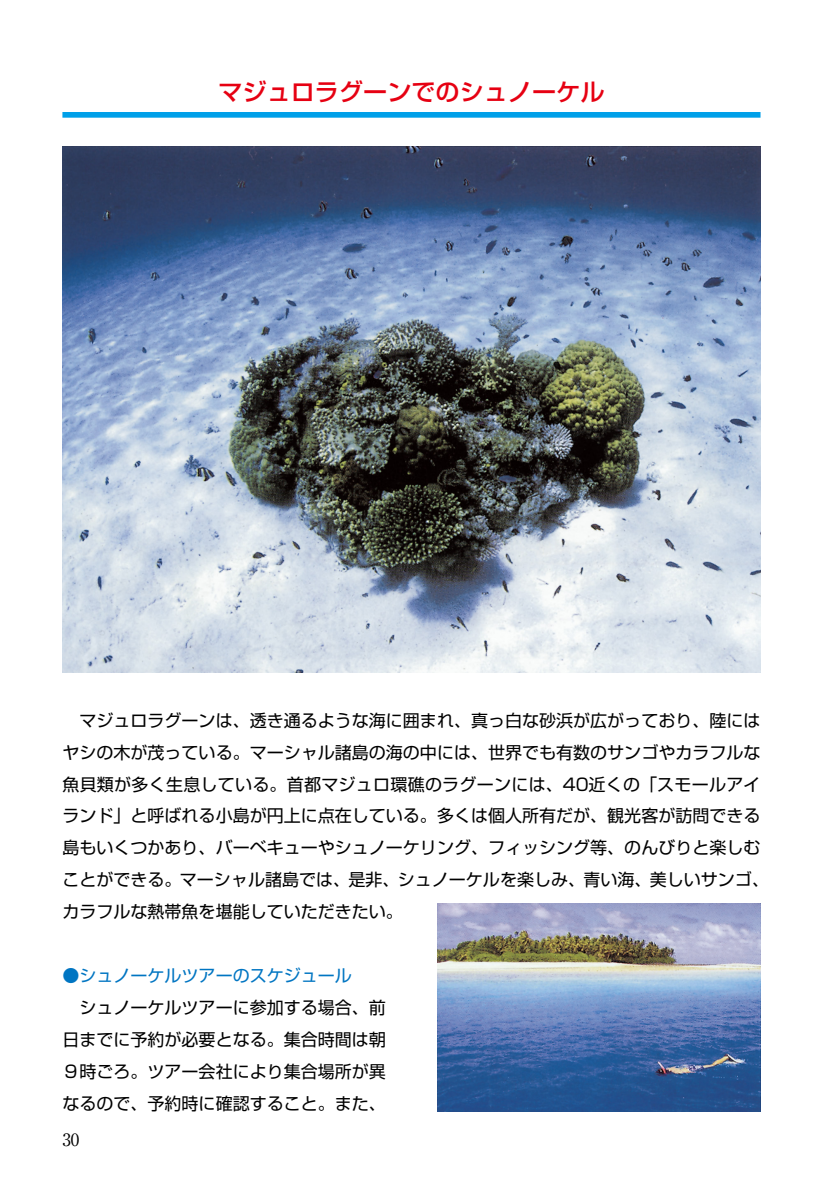
<style>
.page{position:relative;width:840px;height:1191px;background:#fff}
.page>*{position:absolute;margin:0;border:0;box-sizing:border-box;transform-origin:0 0}
.t1{font:500 24px "Shin Go Pro";color:#e60012}
.t2{font:17px/31.8px "Shin Go Pro";color:#000}
.t3{font:17px "Shin Go Pro";color:#0075c2}
.t4{font:17px "Ryumin Pro";color:#000}
</style>
<div class="page">
<div style="left:62px;top:112px;width:698px;height:6px;background:#00a0e9"></div>
<img style="left:62px;top:146px;width:698px;height:526px">
<img style="left:437px;top:903px;width:323px;height:208px">
<h1 class="t1" style="left:218px;top:72px;width:387px">マジュロラグーンでのシュノーケル</h1>
<p class="t2" style="left:62px;top:702px;width:707px">　マジュロラグーンは、透き通るような海に囲まれ、真っ白な砂浜が広がっており、陸にはヤシの木が茂っている。マーシャル諸島の海の中には、世界でも有数のサンゴやカラフルな魚貝類が多く生息している。首都マジュロ環礁のラグーンには、40近くの「スモールアイランド」と呼ばれる小島が円上に点在している。多くは個人所有だが、観光客が訪問できる島もいくつかあり、バーベキューやシュノーケリング、フィッシング等、のんびりと楽しむことができる。マーシャル諸島では、是非、シュノーケルを楽しみ、青い海、美しいサンゴ、カラフルな熱帯魚を堪能していただきたい。</p>
<p class="t3" style="left:62px;top:961px;width:291px">●シュノーケルツアーのスケジュール</p>
<p class="t2" style="left:62px;top:989px;width:325px;text-align:justify">　シュノーケルツアーに参加する場合、前日までに予約が必要となる。集合時間は朝９時ごろ。ツアー会社により集合場所が異なるので、予約時に確認すること。また、</p>
<p class="t4" style="left:62px;top:1126px;width:19px">30</p>
</div>
